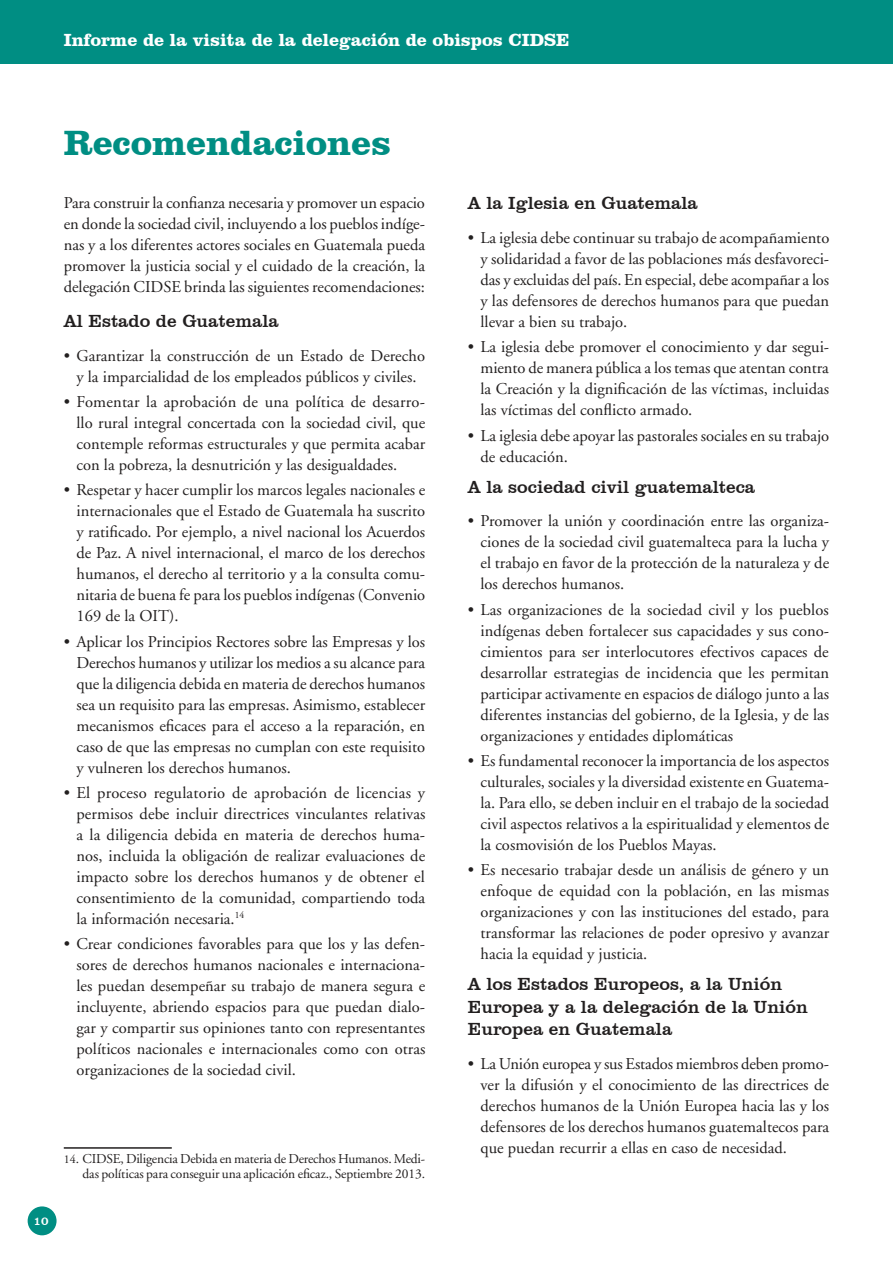
<style>
.page{position:relative;width:893px;height:1263px;background:#fff}
.page>*{position:absolute;margin:0;border:0;box-sizing:border-box;transform-origin:0 0}
.t1{font:700 36px "Clarendon BT";color:#008e83}
.t2{font:18px/22.5px "Clarendon BT";color:#221f1f}
.t3{font:700 18px "Clarendon BT";color:#fff}
.t4{font:16.5px/21px "Adobe Garamond";color:#221f1f;text-align:justify}
.t5{font:13.5px/15px "Adobe Garamond";letter-spacing:-.005em;color:#221f1f;text-align:right}
.t6{font:12px "Clarendon BT";color:#fff}
.s1{font-size:12px}
</style>
<div class="page">
<div style="left:28px;top:1206px;width:29px;height:29px;background:#008e83;border-radius:50%"></div>
<div style="left:0;top:0;width:893px;height:64px;background:#008e83"></div>
<hr style="left:64px;top:1147px;width:108px;height:2px;background:#221f1f">
<p class="t3" style="left:64px;top:32px;width:507px">Informe de la visita de la delegación de obispos CIDSE</p>
<h1 class="t1" style="left:64px;top:128px;width:329px">Recomendaciones</h1>
<p class="t4" style="left:64px;top:192px;width:363px">Para construir la confianza necesaria y promover un espacio en donde la sociedad civil, incluyendo a los pueblos indíge&shy;nas y a los diferentes actores sociales en Guatemala pueda promover la justicia social y el cuidado de la creación, la delegación CIDSE brinda las siguientes recomendaciones:</p>
<p class="t2" style="left:64px;top:309px;width:216px">Al Estado de Guatemala</p>
<p class="t4" style="left:64px;top:345px;width:363px;text-align:center">•฀Garantizar la construcción de un Estado de Derecho y la imparcialidad de los empleados públicos y civiles.</p>
<p class="t4" style="left:77px;top:392px;width:350px;text-indent:-13px">•฀ Fomentar la aprobación de una política de desarro&shy;llo rural integral concertada con la sociedad civil, que contemple reformas estructurales y que permita acabar con la pobreza, la desnutrición y las desigualdades.</p>
<p class="t4" style="left:77px;top:480px;width:350px;text-indent:-13px">•฀Respetar y hacer cumplir los marcos legales nacionales e internacionales que el Estado de Guatemala ha suscrito y ratificado. Por ejemplo, a nivel nacional los Acuerdos de Paz. A nivel internacional, el marco de los derechos humanos, el derecho al territorio y a la consulta comu&shy;nitaria de buena fe para los pueblos indígenas (Convenio 169 de la OIT).</p>
<p class="t4" style="left:77px;top:631px;width:350px;text-indent:-13px">•฀Aplicar los Principios Rectores sobre las Empresas y los Derechos humanos y utilizar los medios a su alcance para que la diligencia debida en materia de derechos humanos sea un requisito para las empresas. Asimismo, establecer mecanismos eficaces para el acceso a la reparación, en caso de que las empresas no cumplan con este requisito y vulneren los derechos humanos.</p>
<p class="t4" style="left:77px;top:782px;width:350px;text-indent:-13px">•฀El proceso regulatorio de aprobación de licencias y permisos debe incluir directrices vinculantes relativas a la diligencia debida en materia de derechos huma&shy;nos, incluida la obligación de realizar evaluaciones de impacto sobre los derechos humanos y de obtener el consentimiento de la comunidad, compartiendo toda la información necesaria.<sup>14</sup></p>
<p class="t4" style="left:77px;top:934px;width:350px;text-indent:-13px">•฀Crear condiciones favorables para que los y las defen&shy;sores de derechos humanos nacionales e internaciona&shy;les puedan desempeñar su trabajo de manera segura e incluyente, abriendo espacios para que puedan dialo&shy;gar y compartir sus opiniones tanto con representantes políticos nacionales e internacionales como con otras organizaciones de la sociedad civil.</p>
<p class="t6" style="left:34px;top:1216px;width:16px">10</p>
<p class="t5" style="left:64px;top:1151px;width:363px"><span class="s1">14</span>. CIDSE, Diligencia Debida en materia de Derechos Humanos. Medi&shy;das políticas para conseguir una aplicación eficaz., Septiembre 2013.</p>
<p class="t2" style="left:468px;top:191px;width:232px">A la Iglesia en Guatemala</p>
<p class="t4" style="left:480px;top:228px;width:350px;text-indent:-13px">•฀La iglesia debe continuar su trabajo de acompañamiento y solidaridad a favor de las poblaciones más desfavoreci&shy;das y excluidas del país. En especial, debe acompañar a los y las defensores de derechos humanos para que puedan llevar a bien su trabajo.</p>
<p class="t4" style="left:480px;top:337px;width:350px;text-indent:-13px">•฀La iglesia debe promover el conocimiento y dar segui&shy;miento de manera pública a los temas que atentan contra la Creación y la dignificación de las víctimas, incluidas las víctimas del conflicto armado.</p>
<p class="t4" style="left:480px;top:425px;width:350px;text-indent:-13px">•฀La iglesia debe apoyar las pastorales sociales en su trabajo de educación.</p>
<p class="t2" style="left:468px;top:475px;width:289px">A la sociedad civil guatemalteca</p>
<p class="t4" style="left:480px;top:511px;width:350px;text-indent:-13px">•฀Promover la unión y coordinación entre las organiza&shy;ciones de la sociedad civil guatemalteca para la lucha y el trabajo en favor de la protección de la naturaleza y de los derechos humanos.</p>
<p class="t4" style="left:480px;top:599px;width:350px;text-indent:-13px">•฀Las organizaciones de la sociedad civil y los pueblos indígenas deben fortalecer sus capacidades y sus cono&shy;cimientos para ser interlocutores efectivos capaces de desarrollar estrategias de incidencia que les permitan participar activamente en espacios de diálogo junto a las diferentes instancias del gobierno, de la Iglesia, y de las organizaciones y entidades diplomáticas</p>
<p class="t4" style="left:480px;top:750px;width:350px;text-indent:-13px">•฀Es fundamental reconocer la importancia de los aspectos culturales, sociales y la diversidad existente en Guatema&shy;la. Para ello, se deben incluir en el trabajo de la sociedad civil aspectos relativos a la espiritualidad y elementos de la cosmovisión de los Pueblos Mayas.</p>
<p class="t4" style="left:480px;top:860px;width:350px;text-indent:-13px">•฀Es necesario trabajar desde un análisis de género y un enfoque de equidad con la población, en las mismas organizaciones y con las instituciones del estado, para transformar las relaciones de poder opresivo y avanzar hacia la equidad y justicia.</p>
<p class="t2" style="left:468px;top:972px;width:342px">A los Estados Europeos, a la Unión<br>Europea y a la delegación de la Unión<br>Europea en Guatemala</p>
<p class="t4" style="left:480px;top:1054px;width:350px;text-indent:-13px">•฀La Unión europea y sus Estados miembros deben promo&shy;ver la difusión y el conocimiento de las directrices de derechos humanos de la Unión Europea hacia las y los defensores de los derechos humanos guatemaltecos para que puedan recurrir a ellas en caso de necesidad.</p>
</div>
